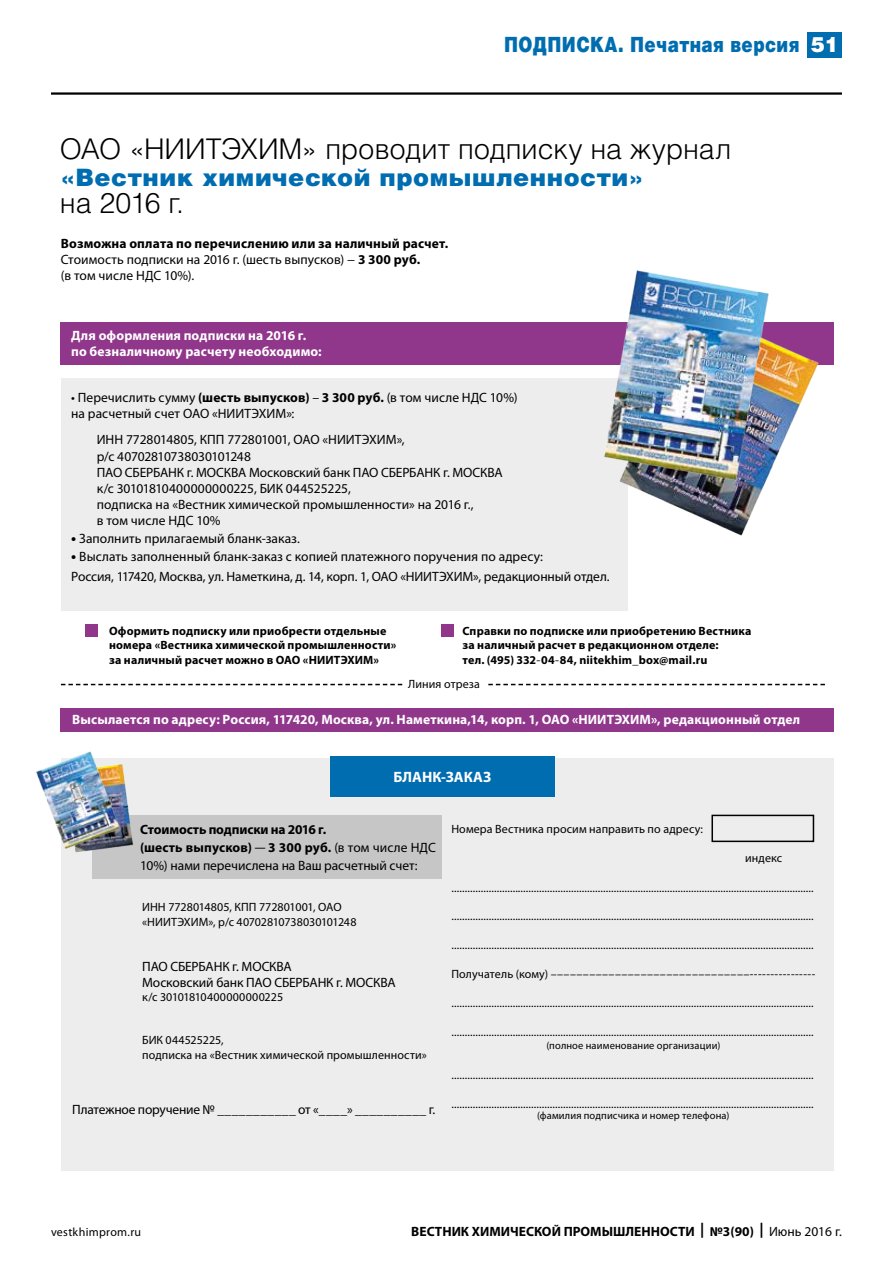
<style>
.page{position:relative;width:893px;height:1263px;background:#fff}
.page>*{position:absolute;margin:0;border:0;box-sizing:border-box;transform-origin:0 0}
.t1{font:300 28.5px "Helios";color:#000}
.t2{font:900 24px "Helios";letter-spacing:.025em;color:#006db1}
.t3{font:900 21px "Helios";letter-spacing:.025em;color:#006db1;scale:.8 1}
.t4{font:900 21px "Helios";color:#fff}
.t5{font:700 15px "Myriad Pro";color:#fff}
.t6{font:13.5px/16.2px "Myriad Pro";color:#000}
.t7{font:700 13.5px/16.2px "Myriad Pro";letter-spacing:.01em;color:#fff}
.t8{font:700 13.5px "Myriad Pro";color:#000}
.t9{font:12px/14.4px "Myriad Pro";letter-spacing:.01em;color:#000}
.t10{font:700 12px/14.4px "Myriad Pro";letter-spacing:.015em;color:#000}
.t11{font:10.5px "Myriad Pro";letter-spacing:.015em;color:#000}
.s1{font-weight:700}
.s2{font-weight:700;font-size:15px}
.s3{font-family:"Century Gothic";font-weight:400}
.s4{font-family:"Century Gothic"}
.s5{font-size:15px}
.s6{font-weight:400}
</style>
<div class="page">
<div style="left:808px;top:32px;width:34px;height:25px;background:#006db1"></div>
<hr style="left:51px;top:92px;width:791px;height:3px;background:#000">
<div style="left:61px;top:758px;width:772px;height:412px;background:#ededed"></div>
<div style="left:330px;top:756px;width:224px;height:41px;background:#006db1"></div>
<div style="left:92px;top:815px;width:349px;height:64px;background:#c6c6c6"></div>
<div style="left:60px;top:322px;width:773px;height:43px;background:#90368b"></div>
<div style="left:60px;top:708px;width:773px;height:24px;background:#90368b"></div>
<div style="left:61px;top:378px;width:566px;height:233px;background:#ededed"></div>
<div style="left:85px;top:624px;width:13px;height:12px;background:#90368b"></div>
<div style="left:441px;top:624px;width:13px;height:12px;background:#90368b"></div>
<svg style="left:61px;top:684px;width:341px;height:1px"></svg>
<svg style="left:488px;top:684px;width:337px;height:1px"></svg>
<div style="left:711px;top:815px;width:103px;height:27px;border:2px solid #000"></div>
<img style="left:619px;top:341px;width:200px;height:196px">
<img style="left:604px;top:270px;width:166px;height:211px">
<img style="left:75px;top:764px;width:59px;height:89px">
<img style="left:36px;top:751px;width:84px;height:98px">
<h3 class="t3" style="left:504px;top:31px;width:371px">ПОДПИСКА. Печатная версия</h3>
<h3 class="t4" style="left:811px;top:31px;width:30px">51</h3>
<h1 class="t1" style="left:60px;top:131px;width:673px">ОАО «НИИТЭХИМ» проводит подписку на журнал</h1>
<h2 class="t2" style="left:60px;top:162px;width:586px">«Вестник химической промышленности»</h2>
<h1 class="t1" style="left:60px;top:185px;width:126px">на 2016 г.</h1>
<p class="t6" style="left:61px;top:235px;width:389px"><span class="s1">Возможна оплата по перечислению или за наличный расчет.<br></span>Стоимость подписки на 2016 г. (шесть выпусков) − <span class="s1">3 300 руб.<br></span>(в том числе НДС 10%).</p>
<p class="t7" style="left:71px;top:327px;width:252px">Для оформления подписки на 2016 г. по безналичному расчету необходимо:</p>
<p class="t6" style="left:71px;top:389px;width:448px">• Перечислить сумму <span class="s1">(шесть выпусков)</span> – <span class="s1">3 300 руб.</span> (в том числе НДС 10%) на расчетный счет ОАО «НИИТЭХИМ»:</p>
<p class="t6" style="left:97px;top:432px;width:407px">ИНН 7728014805, КПП 772801001, ОАО «НИИТЭХИМ»,<br>р/с 40702810738030101248<br>ПАО СБЕРБАНК г. МОСКВА Московский банк ПАО СБЕРБАНК г. МОСКВА к/с 30101810400000000225, БИК 044525225,<br>подписка на «Вестник химической промышленности» на 2016 г.,<br>в том числе НДС 10%</p>
<p class="t6" style="left:71px;top:531px;width:230px"><span class="s2">•</span> Заполнить прилагаемый бланк-заказ.</p>
<p class="t6" style="left:71px;top:547px;width:540px;line-height:19.5px"><span class="s2">•</span> Выслать заполненный бланк-заказ с копией платежного поручения по адресу:<br>Россия, 117420, Москва, ул. Наметкина, д. 14, корп. 1, ОАО «НИИТЭХИМ», редакционный отдел.</p>
<p class="t10" style="left:109px;top:623px;width:289px">Оформить подписку или приобрести отдельные номера «Вестника химической промышленности» за наличный расчет можно в ОАО «НИИТЭХИМ»</p>
<p class="t10" style="left:462px;top:623px;width:290px">Справки по подписке или приобретению Вестника за наличный расчет в редакционном отделе:<br>тел. (495) 332<span class="s3">-</span>04<span class="s3">-</span>84, niitekhim_box@mail.ru</p>
<p class="t9" style="left:408px;top:676px;width:73px">Линия отреза</p>
<p class="t7" style="left:72px;top:711px;width:729px">Высылается по адресу: Россия, 117420, Москва, ул. Наметкина,14, корп. 1, ОАО «НИИТЭХИМ», редакционный отдел</p>
<p class="t5" style="left:393px;top:767px;width:100px">БЛАНК-ЗАКАЗ</p>
<p class="t6" style="left:140px;top:820px;width:297px;line-height:18px"><span class="s1">Стоимость подписки на 2016 г.<br>(шесть выпусков)</span> <span class="s4">―</span> <span class="s1">3 300 руб.</span> (в том числе НДС<br>10%) нами перечислена на Ваш расчетный счет:</p>
<p class="t9" style="left:142px;top:900px;width:216px">ИНН 7728014805, КПП 772801001, ОАО «НИИТЭХИМ», р/с 40702810738030101248</p>
<p class="t6" style="left:142px;top:958px;width:255px">ПАО СБЕРБАНК г. МОСКВА<br>Московский банк ПАО СБЕРБАНК г. МОСКВА</p>
<p class="t9" style="left:142px;top:990px;width:143px">к/с 30101810400000000225</p>
<p class="t9" style="left:142px;top:1033px;width:286px">БИК 044525225,<br>подписка на «Вестник химической промышленности»</p>
<p class="t6" style="left:72px;top:1101px;width:365px">Платежное поручение № ___________ от «____» __________ г.</p>
<p class="t9" style="left:451px;top:821px;width:253px">Номера Вестника просим направить по адресу:</p>
<p class="t9" style="left:745px;top:850px;width:39px">индекс</p>
<p class="t9" style="left:451px;top:880px;width:364px">........................................................................................................................................</p>
<p class="t9" style="left:451px;top:909px;width:364px">........................................................................................................................................</p>
<p class="t9" style="left:451px;top:938px;width:364px">........................................................................................................................................</p>
<p class="t9" style="left:451px;top:967px;width:365px">Получатель (кому) –––––––––––––––––––––––––––––––----------------</p>
<p class="t9" style="left:451px;top:995px;width:364px">........................................................................................................................................</p>
<p class="t9" style="left:451px;top:1024px;width:364px">........................................................................................................................................</p>
<p class="t11" style="left:546px;top:1038px;width:175px">(полное наименование организации)</p>
<p class="t9" style="left:451px;top:1067px;width:364px">........................................................................................................................................</p>
<p class="t9" style="left:451px;top:1096px;width:364px">........................................................................................................................................</p>
<p class="t11" style="left:537px;top:1109px;width:194px">(фамилия подписчика и номер телефона)</p>
<p class="t9" style="left:51px;top:1224px;width:92px">vestkhimprom.ru</p>
<p class="t8" style="left:411px;top:1222px;width:432px">ВЕСТНИК ХИМИЧЕСКОЙ ПРОМЫШЛЕННОСТИ <span class="s5">|</span> №3(90) <span class="s5">|</span> <span class="s6">Июнь 2016 г.</span></p>
</div>
